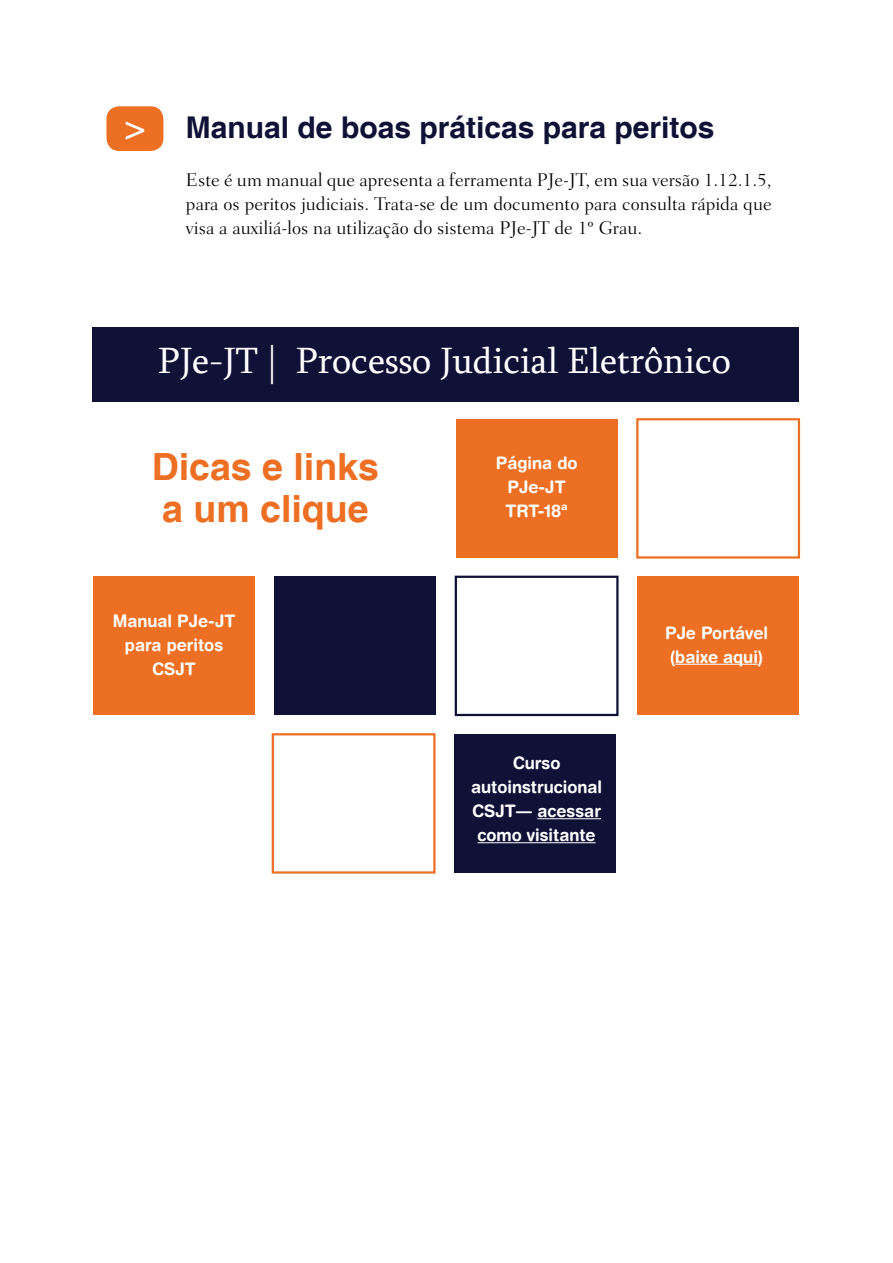
<style>
.page{position:relative;width:893px;height:1263px;background:#fff}
.page>*{position:absolute;margin:0;border:0;box-sizing:border-box;transform-origin:0 0}
.t1{font:37.5px "Sylfaen";color:#fff}
.t2{font:700 37.5px/42px "Helvetica";color:#ed6f23}
.t3{font:700 30px "Helvetica";color:#0f1137}
.t4{font:300 18.75px/24px "Fairfield LT Std";color:#000;text-align:justify}
.t5{font:700 17.4px/24px "Helvetica Rounded";color:#fff;text-align:center;scale:.95 1}
.s1{font-family:"Switzerland Plain";font-weight:400;font-size:37.5px;color:#fff}
</style>
<div class="page">
<div style="left:106px;top:106px;width:57px;height:45px;background:#ed6f23;border-radius:13px"></div>
<div style="left:93px;top:327px;width:706px;height:74px;background:#0f1137"></div>
<div style="left:93px;top:577px;width:161px;height:138px;background:#ed6f23"></div>
<div style="left:274px;top:577px;width:162px;height:138px;background:#0f1137"></div>
<div style="left:455px;top:576px;width:163px;height:140px;border:2px solid #0f1137"></div>
<div style="left:637px;top:577px;width:162px;height:138px;background:#ed6f23"></div>
<div style="left:456px;top:419px;width:161px;height:138px;background:#ed6f23"></div>
<div style="left:636px;top:418px;width:164px;height:141px;border:2px solid #ed6f23"></div>
<div style="left:272px;top:733px;width:163px;height:141px;border:2px solid #ed6f23"></div>
<div style="left:454px;top:734px;width:162px;height:138px;background:#0f1137"></div>
<hr style="left:675px;top:664px;width:83px;height:1px;background:#fff">
<hr style="left:537px;top:818px;width:64px;height:1px;background:#fff">
<hr style="left:478px;top:842px;width:118px;height:1px;background:#fff">
<h2 class="t3" style="left:124px;top:109px;width:592px"><span class="s1">&gt;</span> Manual de boas práticas para peritos</h2>
<p class="t4" style="left:186px;top:168px;width:587px">Este é um manual que apresenta a ferramenta PJe-JT, em sua versão 1.12.1.5, para os peritos judiciais. Trata-se de um documento para consulta rápida que visa a auxiliá-los na utilização do sistema PJe-JT de 1º Grau.</p>
<h1 class="t1" style="left:158px;top:336px;width:575px">PJe-JT | Processo Judicial Eletrônico</h1>
<h1 class="t2" style="left:152px;top:448px;width:229px">Dicas e links a um clique</h1>
<p class="t5" style="left:496px;top:451px;width:88px">Página do<br>PJe-JT<br>TRT-18ª</p>
<p class="t5" style="left:113px;top:608px;width:131px">Manual PJe-JT para peritos<br>CSJT</p>
<p class="t5" style="left:471px;top:751px;width:139px">Curso autoinstrucional<br>CSJT— acessar como visitante</p>
<p class="t5" style="left:665px;top:620px;width:110px;text-align:left">PJe Portável (baixe aqui)</p>
</div>
